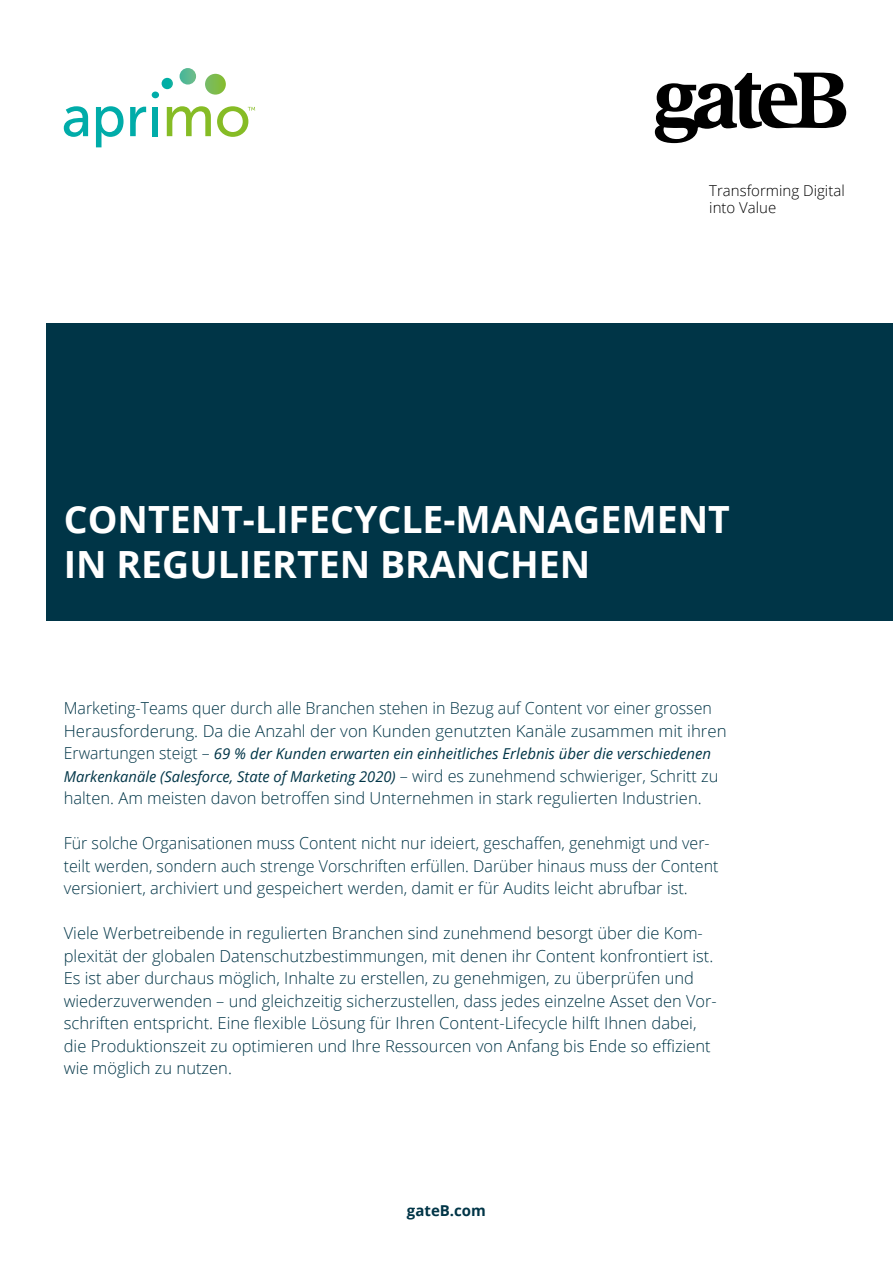
<style>
.page{position:relative;width:893px;height:1263px;background:#fff}
.page>*{position:absolute;margin:0;border:0;box-sizing:border-box;transform-origin:0 0}
.t1{font:700 37.5px/45px "Open Sans";color:#fff}
.grundtext_titel{font:300 16.5px/22.5px "Open Sans";color:#003547}
.grundtext_titel-2{font:italic 15px/22.5px "Open Sans";color:#003547}
.t2{font:300 15px "Open Sans";color:#000}
.link_gateb{font:700 15px "Open Sans";color:#003547}
.s1{font-weight:300;font-style:normal;font-size:16.5px}
</style>
<div class="page">
<div style="left:47px;top:323px;width:846px;height:298px;background:#003547"></div>
<svg style="left:655px;top:73px;width:191px;height:70px"></svg>
<svg style="left:64px;top:106px;width:24px;height:31px"></svg>
<svg style="left:96px;top:106px;width:28px;height:41px"></svg>
<svg style="left:130px;top:107px;width:16px;height:29px"></svg>
<div style="left:152px;top:107px;width:6px;height:29px;background:#00aca9"></div>
<svg style="left:167px;top:106px;width:44px;height:30px"></svg>
<svg style="left:217px;top:106px;width:38px;height:31px"></svg>
<div style="left:152px;top:92px;width:7px;height:6px;background:#00aca9;border-radius:50%"></div>
<svg style="left:162px;top:68px;width:64px;height:27px"></svg>
<p class="t2" style="left:709px;top:180px;width:137px">Transforming Digital</p>
<p class="t2" style="left:709px;top:197px;width:69px">into Value</p>
<p class="t1" style="left:64px;top:496px;width:668px">CONTENT-LIFECYCLE-MANAGEMENT<br>IN REGULIERTEN BRANCHEN</p>
<p class="grundtext_titel" style="left:64px;top:697px;width:664px">Marketing-Teams quer durch alle Branchen stehen in Bezug auf Content vor einer grossen<br>Herausforderung. Da die Anzahl der von Kunden genutzten Kanäle zusammen mit ihren</p>
<p class="grundtext_titel-2" style="left:64px;top:742px;width:656px"><span class="s1">Erwartungen steigt –</span> 69 % der Kunden erwarten ein einheitliches Erlebnis über die verschiedenen<br>Markenkanäle (Salesforce, State of Marketing 2020) <span class="s1">– wird es zunehmend schwieriger, Schritt zu</span></p>
<p class="grundtext_titel" style="left:64px;top:787px;width:639px">halten. Am meisten davon betroffen sind Unternehmen in stark regulierten Industrien.</p>
<p class="grundtext_titel" style="left:64px;top:832px;width:656px">Für solche Organisationen muss Content nicht nur ideiert, geschaffen, genehmigt und ver&shy;teilt werden, sondern auch strenge Vorschriften erfüllen. Darüber hinaus muss der Content versioniert, archiviert und gespeichert werden, damit er für Audits leicht abrufbar ist.</p>
<p class="grundtext_titel" style="left:64px;top:922px;width:654px">Viele Werbetreibende in regulierten Branchen sind zunehmend besorgt über die Kom&shy;plexität der globalen Datenschutzbestimmungen, mit denen ihr Content konfrontiert ist.<br>Es ist aber durchaus möglich, Inhalte zu erstellen, zu genehmigen, zu überprüfen und wiederzuverwenden – und gleichzeitig sicherzustellen, dass jedes einzelne Asset den Vor&shy;schriften entspricht. Eine flexible Lösung für Ihren Content-Lifecycle hilft Ihnen dabei, die Produktionszeit zu optimieren und Ihre Ressourcen von Anfang bis Ende so effizient wie möglich zu nutzen.</p>
<p class="link_gateb" style="left:407px;top:1200px;width:80px">gateB.com</p>
</div>
